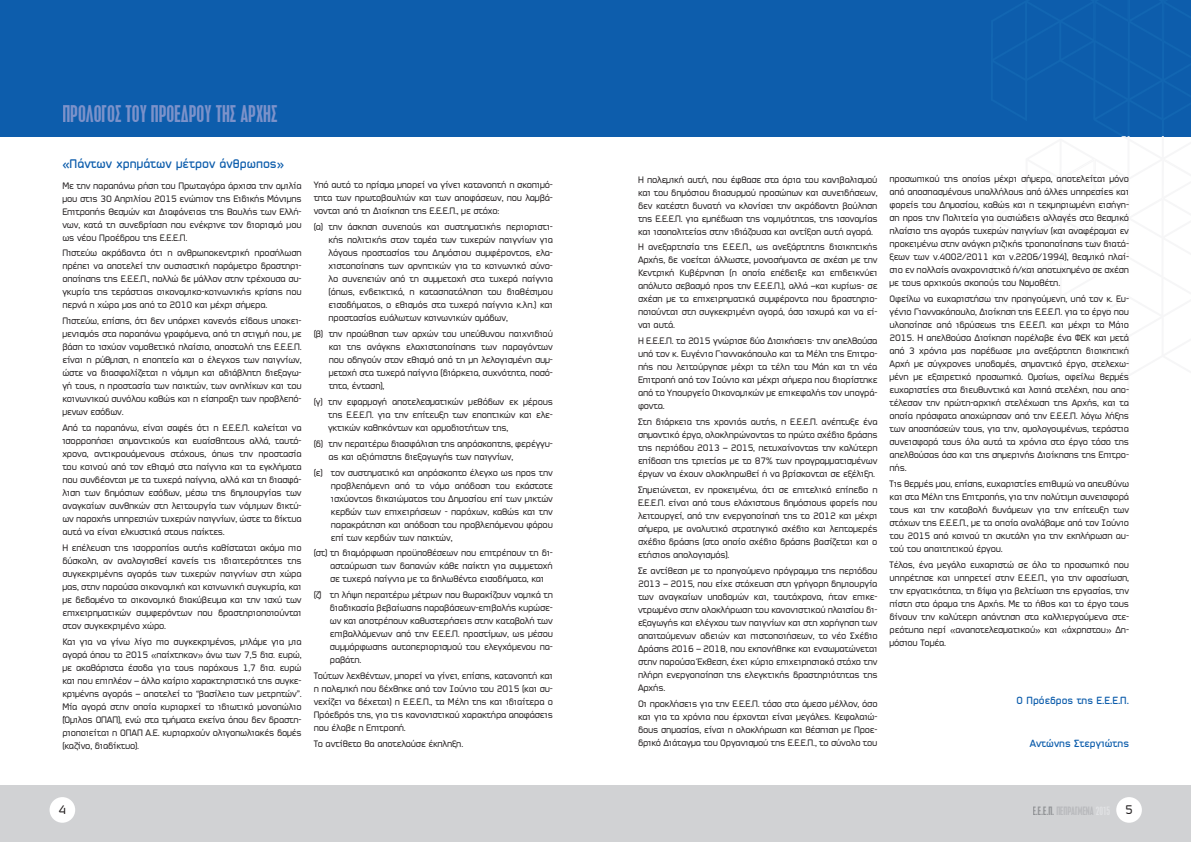
<style>
.page{position:relative;width:1191px;height:842px;background:#fff}
.page>*{position:absolute;margin:0;border:0;box-sizing:border-box;transform-origin:0 0}
.t1{font:24px "CF Eteocles";color:#7c92ca}
.t2{font:700 12px "PF Sector A";color:#0d5dac}
.t3{font:12px "CF Eteocles";color:#b9babd}
.t4{font:12px "PF Sector A";color:#231f20}
.t5{font:700 10px "PF Sector A";color:#0d5dac}
.t6{font:9px/13px "PF Sector A";letter-spacing:-.02em;color:#231f20;text-align:justify}
.s1{color:#919396}
.s2{color:#e1e2e4}
</style>
<div class="page">
<div style="left:0;top:0;width:1191px;height:136px;background:#0d5dac"></div>
<div style="left:0;top:785px;width:1191px;height:57px;background:#d1d2d4"></div>
<div style="left:50px;top:797px;width:25px;height:26px;background:#fff;border-radius:50%"></div>
<div style="left:1116px;top:797px;width:25px;height:26px;background:#fff;border-radius:50%"></div>
<p class="t1" style="left:62px;top:103px;width:217px">ΠΡOΛΟΓΟΣ ΤΟΥ ΠΡOE∆ΡΟΥ ΤΗΣ ΑΡΧHΣ</p>
<p class="t2" style="left:62px;top:157px;width:223px">«Πάντων χρηµάτων µέτρον άνθρωπος»</p>
<p class="t6" style="left:62px;top:179px;width:241px">Με την παραπάνω ρήση του Πρωταγόρα άρχισα την οµιλία µου στις 30 Απριλίου 2015 ενώπιον της Ειδικής Μόνιµης Επιτροπής Θεσµών και ∆ιαφάνειας της Βουλής των Ελλή&shy;νων, κατά τη συνεδρίαση που ενέκρινε τον διορισµό µου ως νέου Προέδρου της Ε.Ε.Ε.Π.</p>
<p class="t6" style="left:62px;top:246px;width:241px">Πιστεύω ακράδαντα ότι η ανθρωποκεντρική προσήλωση πρέπει να αποτελεί την ουσιαστική παράµετρο δραστηρι&shy;οποίησης της Ε.Ε.Ε.Π., πολλώ δε µάλλον στην τρέχουσα συ&shy;γκυρία της τεράστιας οικονοµικο-κοινωνικής κρίσης που περνά η χώρα µας από το 2010 και µέχρι σήµερα.</p>
<p class="t6" style="left:62px;top:314px;width:241px">Πιστεύω, επίσης, ότι δεν υπάρχει κανενός είδους υποκει&shy;µενισµός στα παραπάνω γραφόµενα, από τη στιγµή που, µε βάση το ισχύον νοµοθετικό πλαίσιο, αποστολή της Ε.Ε.Ε.Π. είναι η ρύθµιση, η εποπτεία και ο έλεγχος των παιγνίων, ώστε να διασφαλίζεται η νόµιµη και αδιάβλητη διεξαγω&shy;γή τους, η προστασία των παικτών, των ανηλίκων και του κοινωνικού συνόλου καθώς και η είσπραξη των προβλεπό&shy;µενων εσόδων.</p>
<p class="t6" style="left:62px;top:421px;width:241px">Από τα παραπάνω, είναι σαφές ότι η Ε.Ε.Ε.Π. καλείται να ισορροπήσει σηµαντικούς και ευαίσθητους αλλά, ταυτό&shy;χρονα, αντικρουόµενους στόχους, όπως την προστασία του κοινού από τον εθισµό στα παίγνια και τα εγκλήµατα που συνδέονται µε τα τυχερά παίγνια, αλλά και τη διασφά&shy;λιση των δηµόσιων εσόδων, µέσω της δηµιουργίας των αναγκαίων συνθηκών στη λειτουργία των νόµιµων δικτύ&shy;ων παροχής υπηρεσιών τυχερών παιγνίων, ώστε τα δίκτυα αυτά να είναι ελκυστικά στους παίκτες.</p>
<p class="t6" style="left:62px;top:541px;width:241px">Η επέλευση της ισορροπίας αυτής καθίσταται ακόµα πιο δύσκολη, αν αναλογισθεί κανείς τις ιδιαιτερότητες της συγκεκριµένης αγοράς των τυχερών παιγνίων στη χώρα µας, στην παρούσα οικονοµική και κοινωνική συγκυρία, και µε δεδοµένο το οικονοµικό διακύβευµα και την ισχύ των επιχειρηµατικών συµφερόντων που δραστηριοποιούνται στον συγκεκριµένο χώρο.</p>
<p class="t6" style="left:62px;top:635px;width:241px">Και για να γίνω λίγο πιο συγκεκριµένος, µιλάµε για µια αγορά όπου το 2015 «παίχτηκαν» άνω των 7,5 δισ. ευρώ, µε ακαθάριστα έσοδα για τους παρόχους 1,7 δισ. ευρώ και που επιπλέον – άλλο καίριο χαρακτηριστικό της συγκε&shy;κριµένης αγοράς – αποτελεί το “βασίλειο των µετρητών”.<br>Μία αγορά στην οποία κυριαρχεί το ιδιωτικό µονοπώλιο (Όµιλος ΟΠΑΠ), ενώ στα τµήµατα εκείνα όπου δεν δραστη&shy;ριοποιείται η ΟΠΑΠ Α.Ε. κυριαρχούν ολιγοπωλιακές δοµές (καζίνο, διαδίκτυο).</p>
<p class="t6" style="left:314px;top:178px;width:241px">Υπό αυτό το πρίσµα µπορεί να γίνει κατανοητή η σκοπιµό&shy;τητα των πρωτοβουλιών και των αποφάσεων, που λαµβά&shy;νονται από τη ∆ιοίκηση της Ε.Ε.Ε.Π., µε στόχο:</p>
<p class="t6" style="left:328px;top:220px;width:226px;text-indent:-15px">(α) την άσκηση συνεπούς και συστηµατικής περιοριστι&shy;κής πολιτικής στον τοµέα των τυχερών παιγνίων για λόγους προστασίας του ∆ηµόσιου συµφέροντος, ελα&shy;χιστοποίησης των αρνητικών για το κοινωνικό σύνο&shy;λο συνεπειών από τη συµµετοχή στα τυχερά παίγνια (όπως, ενδεικτικά, η κατασπατάληση του διαθέσιµου εισοδήµατος, ο εθισµός στα τυχερά παίγνια κ.λπ.) και προστασίας ευάλωτων κοινωνικών οµάδων,</p>
<p class="t6" style="left:329px;top:327px;width:226px;text-indent:-15px">(β) την προώθηση των αρχών του υπεύθυνου παιχνιδιού και της ανάγκης ελαχιστοποίησης των παραγόντων που οδηγούν στον εθισµό από τη µη λελογισµένη συµ&shy;µετοχή στα τυχερά παίγνια (διάρκεια, συχνότητα, ποσό&shy;τητα, ένταση),</p>
<p class="t6" style="left:328px;top:395px;width:226px;text-indent:-14px">(γ) την εφαρµογή αποτελεσµατικών µεθόδων εκ µέρους της Ε.Ε.Ε.Π. για την επίτευξη των εποπτικών και ελε&shy;γκτικών καθηκόντων και αρµοδιοτήτων της,</p>
<p class="t6" style="left:328px;top:437px;width:226px;text-indent:-15px">(δ) την περαιτέρω διασφάλιση της απρόσκοπτης, φερέγγυ&shy;ας και αξιόπιστης διεξαγωγής των παιγνίων,</p>
<p class="t6" style="left:331px;top:466px;width:223px;text-indent:-17px">(ε) τον συστηµατικό και απρόσκοπτο έλεγχο ως προς την προβλεπόµενη από το νόµο απόδοση του εκάστοτε ισχύοντος δικαιώµατος του ∆ηµοσίου επί των µικτών κερδών των επιχειρήσεων - παρόχων, καθώς και την παρακράτηση και απόδοση του προβλεπόµενου φόρου επί των κερδών των παικτών,</p>
<p class="t6" style="left:330px;top:546px;width:224px;text-indent:-16px">(στ) τη διαµόρφωση προϋποθέσεων που επιτρέπουν τη δι&shy;ασταύρωση των δαπανών κάθε παίκτη για συµµετοχή σε τυχερά παίγνια µε τα δηλωθέντα εισοδήµατα, και</p>
<p class="t6" style="left:330px;top:588px;width:225px;text-indent:-16px">(ζ) τη λήψη περαιτέρω µέτρων που θωρακίζουν νοµικά τη διαδικασία βεβαίωσης παραβάσεων-επιβολής κυρώσε&shy;ων και αποτρέπουν καθυστερήσεις στην καταβολή των επιβαλλόµενων από την Ε.Ε.Ε.Π. προστίµων, ως µέσου συµµόρφωσης αυτοπεριορισµού του ελεγχόµενου πα&shy;ραβάτη.</p>
<p class="t6" style="left:314px;top:669px;width:241px">Τούτων λεχθέντων, µπορεί να γίνει, επίσης, κατανοητή και η πολεµική που δέχθηκε από τον Ιούνιο του 2015 (και συ&shy;νεχίζει να δέχεται) η Ε.Ε.Ε.Π., τα Μέλη της και ιδιαίτερα ο Πρόεδρός της, για τις κανονιστικού χαρακτήρα αποφάσεις που έλαβε η Επιτροπή.</p>
<p class="t6" style="left:314px;top:737px;width:151px">Το αντίθετο θα αποτελούσε έκπληξη.</p>
<p class="t6" style="left:638px;top:173px;width:241px">Η πολεµική αυτή, που έφθασε στα όρια του κανιβαλισµού και του δηµόσιου διασυρµού προσώπων και συνειδήσεων, δεν κατέστη δυνατή να κλονίσει την ακράδαντη βούληση της Ε.Ε.Ε.Π. για εµπέδωση της νοµιµότητας, της ισονοµίας και ισοπολιτείας στην ιδιάζουσα και αντίξοη αυτή αγορά.</p>
<p class="t6" style="left:638px;top:240px;width:241px">Η ανεξαρτησία της Ε.Ε.Ε.Π., ως ανεξάρτητης διοικητικής Αρχής, δε νοείται άλλωστε, µονοσήµαντα σε σχέση µε την Κεντρική Κυβέρνηση (η οποία επέδειξε και επιδεικνύει απόλυτο σεβασµό προς την Ε.Ε.Ε.Π.), αλλά –και κυρίως- σε σχέση µε τα επιχειρηµατικά συµφέροντα που δραστηριο&shy;ποιούνται στη συγκεκριµένη αγορά, όσο ισχυρά και να εί&shy;ναι αυτά.</p>
<p class="t6" style="left:638px;top:334px;width:241px">Η Ε.Ε.Ε.Π. το 2015 γνώρισε δύο ∆ιοικήσεις. την απελθούσα υπό τον κ. Ευγένιο Γιαννακόπουλο και τα Μέλη της Επιτρο&shy;πής που λειτούργησε µέχρι τα τέλη του Μάη και τη νέα Επιτροπή από τον Ιούνιο και µέχρι σήµερα που διορίστηκε από το Υπουργείο Οικονοµικών µε επικεφαλής τον υπογρά&shy;φοντα.</p>
<p class="t6" style="left:638px;top:415px;width:241px">Στη διάρκεια της χρονιάς αυτής, η Ε.Ε.Ε.Π. ανέπτυξε ένα σηµαντικό έργο, ολοκληρώνοντας το πρώτο σχέδιο δράσης της περιόδου 2013 – 2015, πετυχαίνοντας την καλύτερη επίδοση της τριετίας µε το 87% των προγραµµατισµένων έργων να έχουν ολοκληρωθεί ή να βρίσκονται σε εξέλιξη.</p>
<p class="t6" style="left:638px;top:483px;width:241px">Σηµειώνεται, εν προκειµένω, ότι σε επιτελικό επίπεδο η Ε.Ε.Ε.Π. είναι από τους ελάχιστους δηµόσιους φορείς που λειτουργεί, από την ενεργοποίησή της το 2012 και µέχρι σήµερα, µε αναλυτικό στρατηγικό σχέδιο και λεπτοµερές σχέδιο δράσης (στο οποίο σχέδιο δράσης βασίζεται και ο ετήσιος απολογισµός).</p>
<p class="t6" style="left:638px;top:564px;width:241px">Σε αντίθεση µε το προηγούµενο πρόγραµµα της περιόδου 2013 – 2015, που είχε στόχευση στη γρήγορη δηµιουργία των αναγκαίων υποδοµών και, ταυτόχρονα, ήταν επικε&shy;ντρωµένο στην ολοκλήρωση του κανονιστικού πλαισίου δι&shy;εξαγωγής και ελέγχου των παιγνίων και στη χορήγηση των απαιτούµενων αδειών και πιστοποιήσεων, το νέο Σχέδιο ∆ράσης 2016 – 2018, που εκπονήθηκε και ενσωµατώνεται στην παρούσα Έκθεση, έχει κύριο επιχειρησιακό στόχο την πλήρη ενεργοποίηση της ελεγκτικής δραστηριότητας της Αρχής.</p>
<p class="t6" style="left:638px;top:697px;width:241px">Οι προκλήσεις για την Ε.Ε.Ε.Π. τόσο στο άµεσο µέλλον, όσο και για τα χρόνια που έρχονται είναι µεγάλες. Κεφαλαιώ&shy;δους σηµασίας, είναι η ολοκλήρωση και θέσπιση µε Προε&shy;δρικό ∆ιάταγµα του Οργανισµού της Ε.Ε.Ε.Π., το σύνολο του</p>
<p class="t6" style="left:889px;top:172px;width:241px">προσωπικού της οποίας µέχρι σήµερα, αποτελείται µόνο από αποσπασµένους υπαλλήλους από άλλες υπηρεσίες και φορείς του ∆ηµοσίου, καθώς και η τεκµηριωµένη εισήγη&shy;ση προς την Πολιτεία για ουσιώδεις αλλαγές στο θεσµικό πλαίσιο της αγοράς τυχερών παιγνίων (και αναφέροµαι εν προκειµένω στην ανάγκη ριζικής τροποποίησης των διατά&shy;ξεων των ν.4002/2011 και ν.2206/1994), θεσµικό πλαί&shy;σιο εν πολλοίς αναχρονιστικό ή/και αποτυχηµένο σε σχέση µε τους αρχικούς σκοπούς του Νοµοθέτη.</p>
<p class="t6" style="left:889px;top:292px;width:241px">Οφείλω να ευχαριστήσω την προηγούµενη, υπό τον κ. Ευ&shy;γένιο Γιαννακόπουλο, ∆ιοίκηση της Ε.Ε.Ε.Π. για το έργο που υλοποίησε από ιδρύσεως της Ε.Ε.Ε.Π. και µέχρι το Μάιο 2015. Η απελθούσα ∆ιοίκηση παρέλαβε ένα ΦΕΚ και µετά από 3 χρόνια µας παρέδωσε µια ανεξάρτητη διοικητική Αρχή µε σύγχρονες υποδοµές, σηµαντικό έργο, στελεχω&shy;µένη µε εξαιρετικό προσωπικό. Οµοίως, οφείλω θερµές ευχαριστίες στα διευθυντικά και λοιπά στελέχη, που απο&shy;τέλεσαν την πρώτη-αρχική στελέχωση της Αρχής, και τα οποία πρόσφατα αποχώρησαν από την Ε.Ε.Ε.Π. λόγω λήξης των αποσπάσεών τους, για την, οµολογουµένως, τεράστια συνεισφορά τους όλα αυτά τα χρόνια στο έργο τόσο της απελθούσας όσο και της σηµερινής ∆ιοίκησης της Επιτρο&shy;πής.</p>
<p class="t6" style="left:889px;top:477px;width:241px">Τις θερµές µου, επίσης, ευχαριστίες επιθυµώ να απευθύνω και στα Μέλη της Επιτροπής, για την πολύτιµη συνεισφορά τους και την καταβολή δυνάµεων για την επίτευξη των στόχων της Ε.Ε.Ε.Π., µε τα οποία αναλάβαµε από τον Ιούνιο του 2015 από κοινού τη σκυτάλη για την εκπλήρωση αυ&shy;τού του απαιτητικού έργου.</p>
<p class="t6" style="left:889px;top:558px;width:241px">Τέλος, ένα µεγάλο ευχαριστώ σε όλο το προσωπικό που υπηρέτησε και υπηρετεί στην Ε.Ε.Ε.Π., για την αφοσίωση, την εργατικότητα, τη δίψα για βελτίωση της εργασίας, την πίστη στο όραµα της Αρχής. Με το ήθος και το έργο τους δίνουν την καλύτερη απάντηση στα καλλιεργούµενα στε&shy;ρεότυπα περί «αναποτελεσµατικού» και «άχρηστου» ∆η&shy;µόσιου Τοµέα.</p>
<p class="t5" style="left:1016px;top:695px;width:114px">Ο Πρόεδρος της Ε.Ε.Ε.Π.</p>
<p class="t5" style="left:1029px;top:737px;width:101px">Αντώνης Στεργιώτης</p>
<p class="t4" style="left:58px;top:802px;width:9px">4</p>
<p class="t3" style="left:1032px;top:805px;width:79px"><span class="s1">E.E.Ε.Π.</span> ΠΕΠΡAΓΜΕΝΑ <span class="s2">2015</span></p>
<p class="t4" style="left:1125px;top:802px;width:9px">5</p>
</div>
